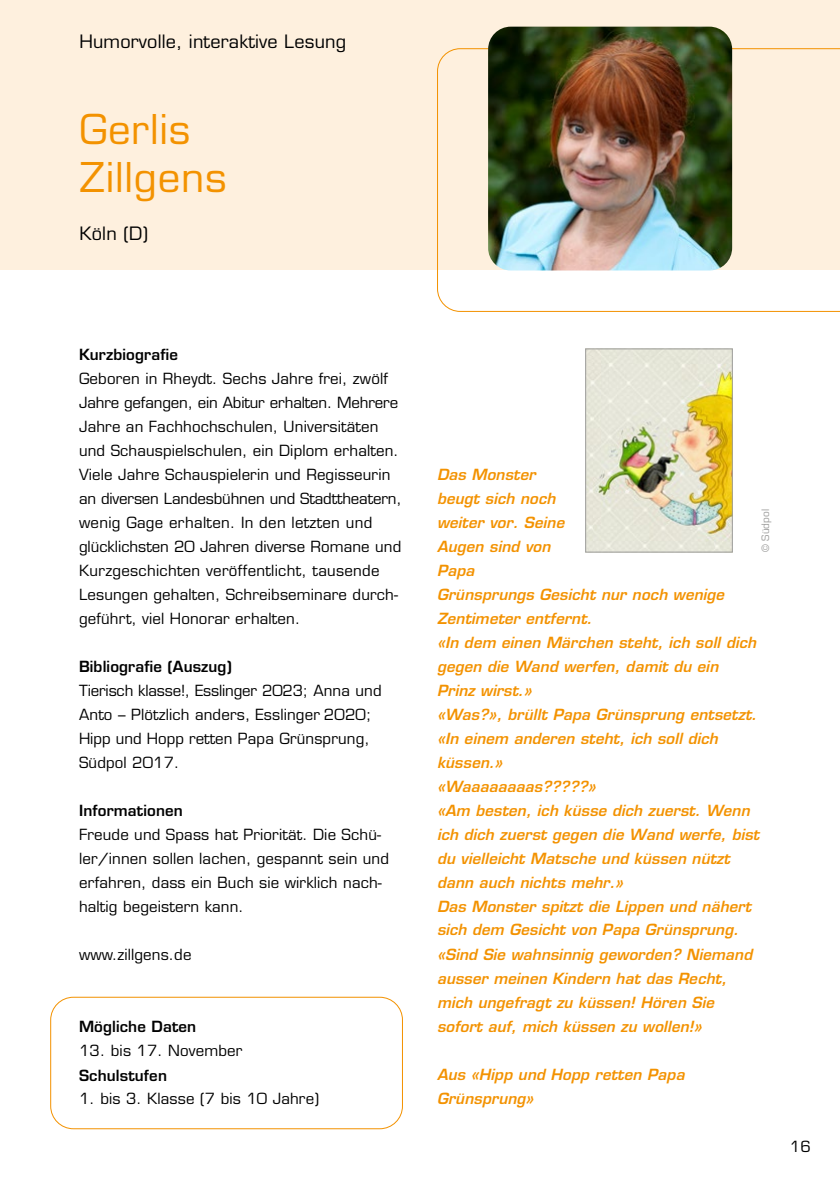
<style>
.page{position:relative;width:840px;height:1191px;background:#fff}
.page>*{position:absolute;margin:0;border:0;box-sizing:border-box;transform-origin:0 0}
.t1{font:40px/48px "Eurostile LT";letter-spacing:.02em;color:#f39200}
.t2{font:18px "Eurostile LT";letter-spacing:.01em;color:#000}
.t3{font:15px/24px "Eurostile LT";letter-spacing:.01em;color:#000}
.t4{font:italic 600 15px/24px "Eurostile LT";letter-spacing:.01em;color:#f39200}
.t5{font:600 15px "Eurostile LT";letter-spacing:.01em;color:#000}
.t6{font:10px "Eurostile LT";letter-spacing:.01em;color:#9d9d9c}
</style>
<div class="page">
<div style="left:0;top:0;width:839px;height:269px;background:#fef0de"></div>
<svg style="left:437px;top:48px;width:402px;height:264px"></svg>
<img style="left:488px;top:27px;width:243px;height:243px">
<div style="left:50px;top:996px;width:353px;height:133px;border:1px solid #f39200;border-radius:23px"></div>
<img style="left:587px;top:351px;width:143px;height:199px">
<div style="left:585px;top:349px;width:147px;height:203px;border:1px solid #9d9d9c"></div>
<p class="t2" style="left:79px;top:31px;width:268px">Humorvolle, interaktive Lesung</p>
<h1 class="t1" style="left:79px;top:106px;width:148px">Gerlis<br>Zillgens</h1>
<p class="t2" style="left:79px;top:223px;width:70px">Köln (D)</p>
<p class="t5" style="left:79px;top:345px;width:100px">Kurzbiografie</p>
<p class="t3" style="left:79px;top:367px;width:324px">Geboren in Rheydt. Sechs Jahre frei, zwölf Jahre gefangen, ein Abitur erhalten. Mehrere Jahre an Fachhochschulen, Universitäten und Schauspielschulen, ein Diplom erhalten.<br>Viele Jahre Schauspielerin und Regisseurin an diversen Landesbühnen und Stadttheatern, wenig Gage erhalten. In den letzten und glücklichsten 20 Jahren diverse Romane und Kurzgeschichten veröffentlicht, tausende Lesungen gehalten, Schreibseminare durch&shy;geführt, viel Honorar erhalten.</p>
<p class="t5" style="left:79px;top:657px;width:154px">Bibliografie (Auszug)</p>
<p class="t3" style="left:79px;top:679px;width:304px">Tierisch klasse!, Esslinger 2023; Anna und Anto – Plötzlich anders, Esslinger 2020; Hipp und Hopp retten Papa Grünsprung, Südpol 2017.</p>
<p class="t5" style="left:79px;top:801px;width:105px">Informationen</p>
<p class="t3" style="left:79px;top:823px;width:311px">Freude und Spass hat Priorität. Die Schü&shy;ler/innen sollen lachen, gespannt sein und erfahren, dass ein Buch sie wirklich nach&shy;haltig begeistern kann.</p>
<p class="t3" style="left:79px;top:943px;width:114px">www.zillgens.de</p>
<p class="t5" style="left:79px;top:1017px;width:119px">Mögliche Daten</p>
<p class="t3" style="left:79px;top:1038px;width:165px">13. bis 17. November</p>
<p class="t5" style="left:79px;top:1066px;width:89px">Schulstufen</p>
<p class="t3" style="left:79px;top:1087px;width:241px">1. bis 3. Klasse (7 bis 10 Jahre)</p>
<p class="t4" style="left:437px;top:462px;width:323px">Das Monster<br>beugt sich noch<br>weiter vor. Seine<br>Augen sind von<br>Papa<br>Grünsprungs Gesicht nur noch wenige<br>Zentimeter entfernt.<br>«In dem einen Märchen steht, ich soll dich gegen die Wand werfen, damit du ein<br>Prinz wirst.»<br>«Was?», brüllt Papa Grünsprung entsetzt. «In einem anderen steht, ich soll dich küssen.»<br>«Waaaaaaaas?????»<br>«Am besten, ich küsse dich zuerst. Wenn ich dich zuerst gegen die Wand werfe, bist du vielleicht Matsche und küssen nützt dann auch nichts mehr.»<br>Das Monster spitzt die Lippen und nähert sich dem Gesicht von Papa Grünsprung.</p>
<p class="t4" style="left:437px;top:942px;width:316px">«Sind Sie wahnsinnig geworden? Niemand ausser meinen Kindern hat das Recht, mich ungefragt zu küssen! Hören Sie sofort auf, mich küssen zu wollen!»</p>
<p class="t4" style="left:437px;top:1062px;width:249px">Aus «Hipp und Hopp retten Papa<br>Grünsprung»</p>
<p class="t6" style="left:759px;top:552px;width:45px;rotate:-90deg">© Südpol</p>
<p class="t3" style="left:789px;top:1135px;width:22px">16</p>
</div>
